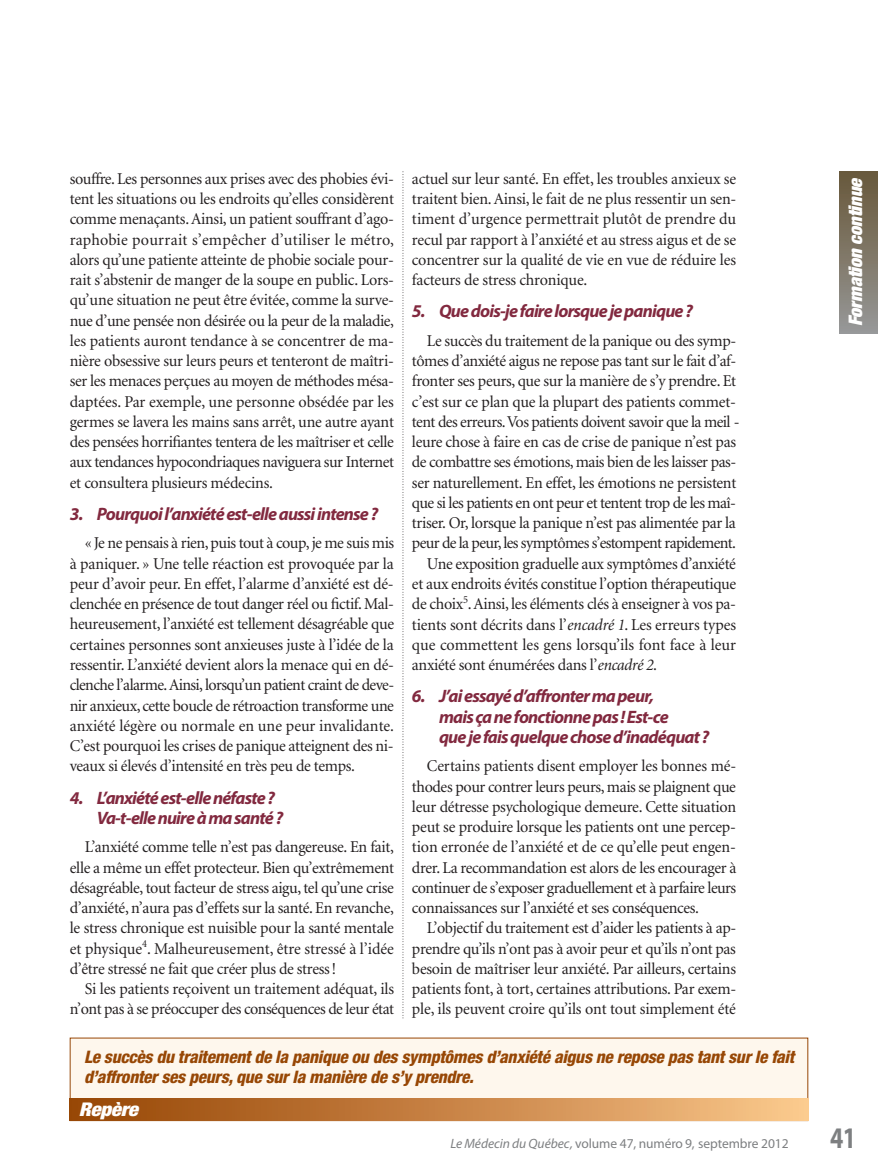
<style>
.page{position:relative;width:878px;height:1175px;background:#fff}
.page>*{position:absolute;margin:0;border:0;box-sizing:border-box;transform-origin:0 0}
.t1{font:700 30px "Myriad Pro";color:#7d7f81;scale:.8 1}
.t2{font:italic 900 condensed 18.9px "Helvetica Neue";letter-spacing:-.015em;color:#fff;scale:1.11 1}
.t3{font:italic 900 expanded 18.75px "Helvetica Neue";color:#fff}
.t4{font:italic 700 18px/20.2px "Myriad Pro";letter-spacing:-.045em;color:#82293f}
.t5{font:italic 800 condensed 17.25px/20.2px "Helvetica Neue";letter-spacing:-.015em;color:#974705}
.t6{font:16.5px/20.2px "Minion";letter-spacing:-.02em;color:#231f20;text-align:justify}
.t7{font:16.5px "Minion";letter-spacing:-.04em;color:#231f20}
.t8{font:16.5px "Minion";color:#231f20}
.t9{font:13.5px "Myriad Pro";letter-spacing:-.005em;color:#7d7f81}
.s1{font-style:italic}
</style>
<div class="page">
<div style="left:839px;top:172px;width:39px;height:162px;background:linear-gradient(to bottom,#68583a,#969797)"></div>
<svg style="left:402px;top:172px;width:1px;height:847px"></svg>
<div style="left:70px;top:1038px;width:737px;height:82px;background:#fef7ed"></div>
<div style="left:70px;top:1098px;width:738px;height:22px;background:linear-gradient(to right,#954302,#fac68a)"></div>
<p class="t6" style="left:70px;top:170px;width:326px">souffre. Les personnes aux prises avec des phobies évi&shy;tent les situations ou les endroits qu’elles considèrent comme menaçants. Ainsi, un patient souffrant d’ago&shy;raphobie pourrait s’empêcher d’utiliser le métro, alors qu’une patiente atteinte de phobie sociale pour&shy;rait s’abstenir de manger de la soupe en public. Lors - qu’une situation ne peut être évitée, comme la surve&shy;nue d’une pensée non désirée ou la peur de la maladie, les patients auront tendance à se concentrer de ma&shy;nière obsessive sur leurs peurs et tenteront de maîtri&shy;ser les menaces perçues au moyen de méthodes mésa&shy;daptées. Par exemple, une personne obsédée par les germes se lavera les mains sans arrêt, une autre ayant des pensées horrifiantes tentera de les maîtriser et celle aux tendances hypocondriaques naviguera sur Internet et consultera plusieurs médecins.</p>
<p class="t4" style="left:70px;top:505px;width:310px">3. Pourquoi l’anxiété est-elle aussi intense ?</p>
<p class="t6" style="left:70px;top:534px;width:326px;text-indent:15px">« Je ne pensais à rien, puis tout à coup, je me suis mis à paniquer. » Une telle réaction est provoquée par la peur d’avoir peur. En effet, l’alarme d’anxiété est dé&shy;clenchée en présence de tout danger réel ou fictif. Mal - heu reusement, l’anxiété est tellement désagréable que certaines personnes sont anxieuses juste à l’idée de la ressentir. L’anxiété devient alors la menace qui en dé&shy;clenche l’alarme. Ainsi, lorsqu’un patient craint de deve&shy;nir anxieux, cette boucle de rétroaction transforme une anxiété légère ou normale en une peur invalidante.<br>C’est pourquoi les crises de panique atteignent des ni&shy;veaux si élevés d’intensité en très peu de temps.</p>
<p class="t4" style="left:97px;top:789px;width:188px;text-indent:-27px">4. L’anxiété est-elle néfaste ?<br>Va-t-elle nuire à ma santé ?</p>
<p class="t6" style="left:70px;top:838px;width:326px;text-indent:15px">L’anxiété comme telle n’est pas dangereuse. En fait, elle a même un effet protecteur. Bien qu’extrêmement désagréable, tout facteur de stress aigu, tel qu’une crise d’anxiété, n’aura pas d’effets sur la santé. En revanche, le stress chronique est nuisible pour la santé mentale et physique<sup>4</sup>. Malheureusement, être stressé à l’idée d’être stressé ne fait que créer plus de stress !</p>
<p class="t6" style="left:70px;top:980px;width:326px;text-align:right">Si les patients reçoivent un traitement adéquat, ils n’ont pas à se préoccuper des conséquences de leur état</p>
<p class="t6" style="left:412px;top:170px;width:326px">actuel sur leur santé. En effet, les troubles anxieux se traitent bien. Ainsi, le fait de ne plus ressentir un sen&shy;timent d’urgence permettrait plutôt de prendre du recul par rapport à l’anxiété et au stress aigus et de se concentrer sur la qualité de vie en vue de réduire les facteurs de stress chronique.</p>
<p class="t4" style="left:412px;top:303px;width:282px">5. Que dois-je faire lorsque je panique ?</p>
<p class="t6" style="left:427px;top:332px;width:311px">Le succès du traitement de la panique ou des symp-</p>
<p class="t6" style="left:412px;top:352px;width:326px">tômes d’anxiété aigus ne repose pas tant sur le fait d’af-</p>
<p class="t6" style="left:412px;top:372px;width:326px">fronter ses peurs, que sur la manière de s’y prendre. Et</p>
<p class="t6" style="left:412px;top:392px;width:325px">c’est sur ce plan que la plupart des patients commet-</p>
<p class="t6" style="left:412px;top:413px;width:329px">tent des erreurs. Vos patients doivent savoir que la meil -</p>
<p class="t6" style="left:412px;top:433px;width:326px">leure chose à faire en cas de crise de panique n’est pas</p>
<p class="t6" style="left:412px;top:453px;width:326px">de combattre ses émotions, mais bien de les laisser pas-</p>
<p class="t6" style="left:412px;top:473px;width:326px">ser naturellement. En effet, les émotions ne persistent</p>
<p class="t6" style="left:412px;top:494px;width:326px">que si les patients en ont peur et tentent trop de les maî-</p>
<p class="t6" style="left:412px;top:514px;width:325px">triser. Or, lorsque la panique n’est pas alimentée par la</p>
<p class="t7" style="left:412px;top:536px;width:325px">peur de la peur, les symptômes s’estompent rapidement.</p>
<p class="t6" style="left:427px;top:554px;width:310px">Une exposition graduelle aux symptômes d’anxiété</p>
<p class="t6" style="left:412px;top:575px;width:326px">et aux endroits évités constitue l’option thérapeutique</p>
<p class="t6" style="left:412px;top:595px;width:325px">de choix<sup>5</sup>. Ainsi, les éléments clés à enseigner à vos pa-</p>
<p class="t6" style="left:412px;top:615px;width:326px">tients sont décrits dans l’<span class="s1">encadré 1</span>. Les erreurs types</p>
<p class="t8" style="left:412px;top:638px;width:325px">que commettent les gens lorsqu’ils font face à leur</p>
<p class="t6" style="left:412px;top:656px;width:246px">anxiété sont énumérées dans l’<span class="s1">encadré 2</span>.</p>
<p class="t4" style="left:439px;top:687px;width:272px;text-indent:-27px">6. J’ai essayé d’affronter ma peur,<br>mais ça ne fonctionne pas ! Est-ce<br>que je fais quelque chose d’inadéquat ?</p>
<p class="t6" style="left:412px;top:757px;width:326px;text-indent:15px">Certains patients disent employer les bonnes mé&shy;thodes pour contrer leurs peurs, mais se plaignent que leur détresse psychologique demeure. Cette situation peut se produire lorsque les patients ont une percep&shy;tion erronée de l’anxiété et de ce qu’elle peut engen&shy;drer. La recommandation est alors de les encourager à continuer de s’exposer graduellement et à parfaire leurs connaissances sur l’anxiété et ses conséquences.</p>
<p class="t6" style="left:412px;top:919px;width:326px;text-indent:15px">L’objectif du traitement est d’aider les patients à ap&shy;prendre qu’ils n’ont pas à avoir peur et qu’ils n’ont pas besoin de maîtriser leur anxiété. Par ailleurs, certains patients font, à tort, certaines attributions. Par exem - ple, ils peuvent croire qu’ils ont tout simplement été</p>
<p class="t5" style="left:84px;top:1048px;width:711px">Le succès du traitement de la panique ou des symptômes d’anxiété aigus ne repose pas tant sur le fait d’affronter ses peurs, que sur la manière de s’y prendre.</p>
<p class="t2" style="left:79px;top:1102px;width:55px">Repère</p>
<p class="t9" style="left:450px;top:1138px;width:340px"><span class="s1">Le Médecin du Québec,</span> volume 47, numéro 9, septembre 2012</p>
<p class="t3" style="left:848px;top:326px;width:151px;rotate:-90deg">Formation continue</p>
<h1 class="t1" style="left:830px;top:1126px;width:34px">41</h1>
</div>
